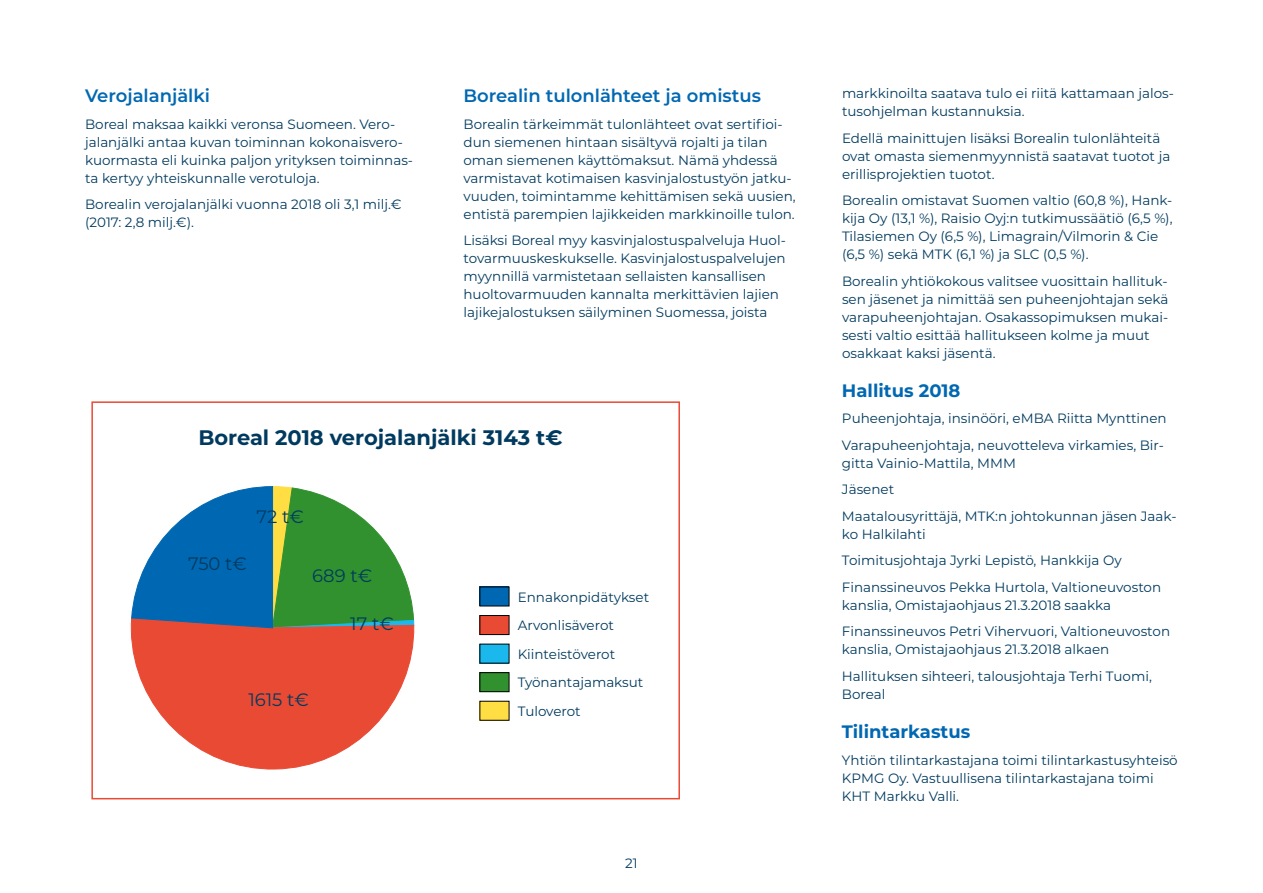
<style>
.page{position:relative;width:1263px;height:893px;background:#fff}
.page>*{position:absolute;margin:0;border:0;box-sizing:border-box;transform-origin:0 0}
.t1{font:700 21px "Montserrat";color:#003a5e}
.t2{font:600 18px "Montserrat";color:#0068b2}
.t3{font:700 18px "Montserrat";color:#0068b2}
.t4{font:18px "Montserrat";color:#003a5e}
.t5{font:13.5px/18px "Montserrat";color:#003a5e}
</style>
<div class="page">
<svg style="left:91px;top:401px;width:589px;height:399px"></svg>
<svg style="left:131px;top:486px;width:284px;height:284px"></svg>
<div style="left:480px;top:701px;width:29px;height:19px;background:#ffde44"></div>
<div style="left:480px;top:673px;width:29px;height:19px;background:#32912f"></div>
<div style="left:480px;top:672px;width:29px;height:20px;border:1px solid #000"></div>
<div style="left:480px;top:644px;width:29px;height:19px;background:#1ab8ec"></div>
<div style="left:480px;top:615px;width:29px;height:20px;background:#e94a34"></div>
<div style="left:480px;top:615px;width:29px;height:20px;border:1px solid #000"></div>
<div style="left:480px;top:587px;width:29px;height:19px;background:#0068b2"></div>
<h2 class="t2" style="left:85px;top:83px;width:127px">Verojalanjälki</h2>
<p class="t5" style="left:85px;top:115px;width:330px">Boreal maksaa kaikki veronsa Suomeen. Vero&shy;jalanjälki antaa kuvan toiminnan kokonaisvero&shy;kuormasta eli kuinka paljon yrityksen toiminnas&shy;ta kertyy yhteiskunnalle verotuloja.</p>
<p class="t5" style="left:85px;top:195px;width:318px">Borealin verojalanjälki vuonna 2018 oli 3,1 milj.€ (2017: 2,8 milj.€).</p>
<h2 class="t2" style="left:463px;top:83px;width:299px">Borealin tulonlähteet ja omistus</h2>
<p class="t5" style="left:463px;top:115px;width:334px">Borealin tärkeimmät tulonlähteet ovat sertifioi&shy;dun siemenen hintaan sisältyvä rojalti ja tilan oman siemenen käyttömaksut. Nämä yhdessä varmistavat kotimaisen kasvinjalostustyön jatku&shy;vuuden, toimintamme kehittämisen sekä uusien, entistä parempien lajikkeiden markkinoille tulon.</p>
<p class="t5" style="left:463px;top:231px;width:324px">Lisäksi Boreal myy kasvinjalostuspalveluja Huol&shy;tovarmuuskeskukselle. Kasvinjalostuspalvelujen myynnillä varmistetaan sellaisten kansallisen huoltovarmuuden kannalta merkittävien lajien lajikejalostuksen säilyminen Suomessa, joista</p>
<h1 class="t1" style="left:198px;top:423px;width:366px">Boreal 2018 verojalanjälki 3143 t€</h1>
<h2 class="t4" style="left:257px;top:504px;width:49px">72 t€</h2>
<h2 class="t4" style="left:188px;top:551px;width:60px">750 t€</h2>
<h2 class="t4" style="left:312px;top:564px;width:61px">689 t€</h2>
<h2 class="t4" style="left:350px;top:611px;width:45px">17 t€</h2>
<h2 class="t4" style="left:248px;top:687px;width:62px">1615 t€</h2>
<p class="t5" style="left:518px;top:582px;width:133px;line-height:28.5px">Ennakonpidätykset<br>Arvonlisäverot<br>Kiinteistöverot<br>Työnantajamaksut<br>Tuloverot</p>
<p class="t5" style="left:625px;top:853px;width:14px">21</p>
<p class="t5" style="left:842px;top:84px;width:333px">markkinoilta saatava tulo ei riitä kattamaan jalos&shy;tusohjelman kustannuksia.</p>
<p class="t5" style="left:842px;top:128px;width:330px">Edellä mainittujen lisäksi Borealin tulonlähteitä ovat omasta siemenmyynnistä saatavat tuotot ja erillisprojektien tuotot.</p>
<p class="t5" style="left:842px;top:191px;width:332px">Borealin omistavat Suomen valtio (60,8 %), Hank&shy;kija Oy (13,1 %), Raisio Oyj:n tutkimussäätiö (6,5 %), Tilasiemen Oy (6,5 %), Limagrain/Vilmorin &amp; Cie (6,5 %) sekä MTK (6,1 %) ja SLC (0,5 %).</p>
<p class="t5" style="left:842px;top:271px;width:328px">Borealin yhtiökokous valitsee vuosittain hallituk&shy;sen jäsenet ja nimittää sen puheenjohtajan sekä varapuheenjohtajan. Osakassopimuksen mukai&shy;sesti valtio esittää hallitukseen kolme ja muut osakkaat kaksi jäsentä.</p>
<h2 class="t3" style="left:842px;top:378px;width:120px">Hallitus 2018</h2>
<p class="t5" style="left:842px;top:405px;width:326px;line-height:26.5px">Puheenjohtaja, insinööri, eMBA Riitta Mynttinen<br>Varapuheenjohtaja, neuvotteleva virkamies, Bir-</p>
<p class="t5" style="left:842px;top:449px;width:336px;line-height:26.5px">gitta Vainio-Mattila, MMM<br>Jäsenet<br>Maatalousyrittäjä, MTK:n johtokunnan jäsen Jaak-</p>
<p class="t5" style="left:842px;top:520px;width:321px;line-height:26.5px">ko Halkilahti<br>Toimitusjohtaja Jyrki Lepistö, Hankkija Oy<br>Finanssineuvos Pekka Hurtola, Valtioneuvoston</p>
<p class="t5" style="left:842px;top:591px;width:330px;line-height:26.5px">kanslia, Omistajaohjaus 21.3.2018 saakka<br>Finanssineuvos Petri Vihervuori, Valtioneuvoston</p>
<p class="t5" style="left:842px;top:636px;width:311px;line-height:26.5px">kanslia, Omistajaohjaus 21.3.2018 alkaen<br>Hallituksen sihteeri, talousjohtaja Terhi Tuomi,</p>
<p class="t5" style="left:842px;top:685px;width:45px">Boreal</p>
<h2 class="t3" style="left:842px;top:719px;width:130px">Tilintarkastus</h2>
<p class="t5" style="left:842px;top:750px;width:337px">Yhtiön tilintarkastajana toimi tilintarkastusyhteisö<br>KPMG Oy. Vastuullisena tilintarkastajana toimi<br>KHT Markku Valli.</p>
</div>
